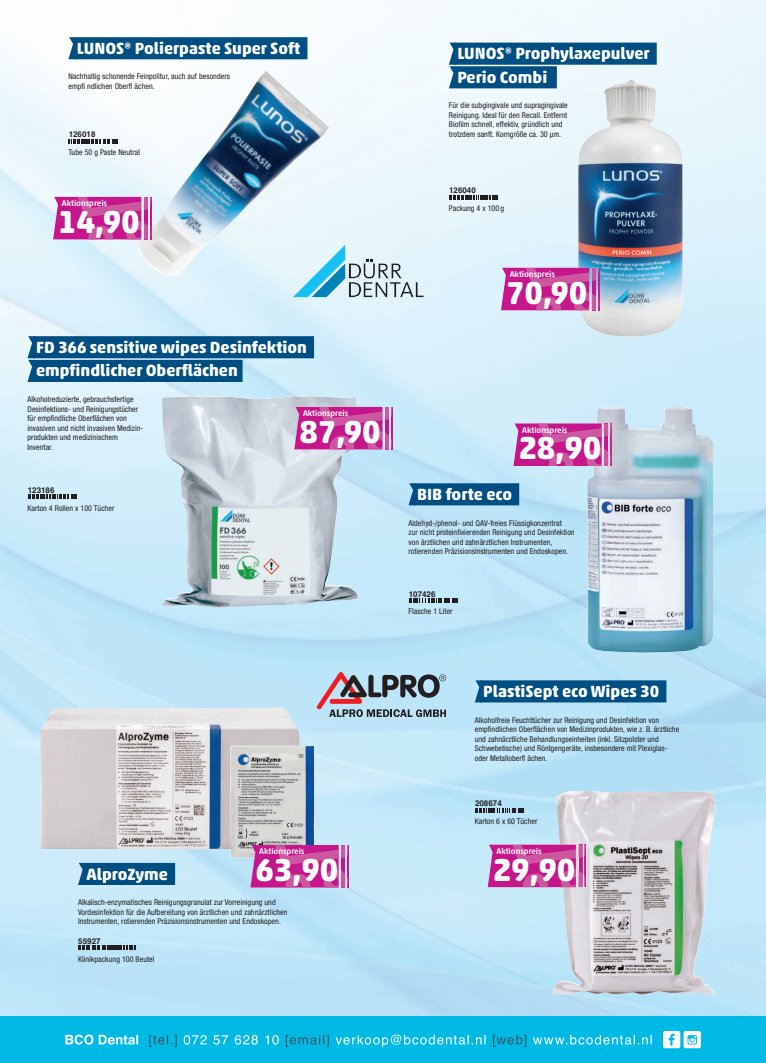
<style>
.page{position:relative;width:766px;height:1063px;background:#fff}
.page>*{position:absolute;margin:0;border:0;box-sizing:border-box;transform-origin:0 0}
.t1{font:700 32.2px "Akko Rounded Pro";letter-spacing:-.01em;color:#fff}
.t2{font:700 16.5px/23.7px "Akko Rounded Pro";color:#fff}
.t3{font:500 8.3px "Akko Rounded Pro";letter-spacing:-.01em;color:#fff}
.t4{font:condensed 8px/9.5px "Helvetica Neue LT Pro";letter-spacing:.005em;color:#231f20}
.t5{font:700 8px "Helvetica";color:#231f20}
</style>
<div class="page">
<img style="left:0;top:57px;width:204px;height:147px">
<img style="left:204px;top:0;width:561px;height:133px">
<img style="left:276px;top:133px;width:320px;height:284px">
<img style="left:241px;top:276px;width:35px;height:120px">
<img style="left:668px;top:168px;width:97px;height:284px">
<img style="left:0;top:204px;width:168px;height:532px">
<img style="left:312px;top:417px;width:284px;height:391px">
<img style="left:596px;top:653px;width:107px;height:138px">
<img style="left:312px;top:808px;width:248px;height:208px">
<img style="left:62px;top:857px;width:214px;height:159px">
<svg style="left:293px;top:245px;width:130px;height:52px;background:#abd1df"></svg>
<div style="left:74px;top:37px;width:233px;height:22px;background:#004e82"></div>
<svg style="left:68px;top:37px;width:8px;height:22px"></svg>
<img style="left:137px;top:71px;width:192px;height:205px">
<img style="left:578px;top:80px;width:104px;height:257px">
<svg style="left:69px;top:139px;width:49px;height:4px"></svg>
<svg style="left:53px;top:197px;width:98px;height:43px;background:#c9399a"></svg>
<div style="left:454px;top:43px;width:202px;height:22px;background:#004e82"></div>
<svg style="left:449px;top:43px;width:107px;height:45px"></svg>
<svg style="left:449px;top:195px;width:49px;height:4px"></svg>
<svg style="left:501px;top:268px;width:98px;height:43px;background:#c73899"></svg>
<img style="left:162px;top:396px;width:196px;height:211px">
<div style="left:33px;top:336px;width:281px;height:22px;background:#004e82"></div>
<svg style="left:27px;top:336px;width:215px;height:46px"></svg>
<svg style="left:28px;top:495px;width:49px;height:4px"></svg>
<svg style="left:294px;top:407px;width:98px;height:43px;background:#c83899"></svg>
<svg style="left:316px;top:672px;width:130px;height:45px;background:#939daa"></svg>
<div style="left:414px;top:483px;width:105px;height:22px;background:#004e82"></div>
<svg style="left:408px;top:483px;width:7px;height:22px"></svg>
<img style="left:587px;top:407px;width:126px;height:246px">
<div style="left:480px;top:680px;width:186px;height:22px;background:#004e82"></div>
<svg style="left:474px;top:680px;width:8px;height:22px"></svg>
<img style="left:552px;top:791px;width:163px;height:204px">
<div style="left:84px;top:863px;width:91px;height:22px;background:#004e82"></div>
<svg style="left:78px;top:863px;width:6px;height:22px"></svg>
<img style="left:40px;top:708px;width:274px;height:149px">
<svg style="left:475px;top:808px;width:49px;height:4px"></svg>
<svg style="left:487px;top:845px;width:99px;height:43px;background:#c83a9a"></svg>
<svg style="left:78px;top:946px;width:57px;height:4px"></svg>
<svg style="left:250px;top:845px;width:99px;height:44px;background:#c73c9b"></svg>
<svg style="left:408px;top:598px;width:49px;height:5px"></svg>
<svg style="left:513px;top:423px;width:98px;height:44px;background:#c83c9b"></svg>
<div style="left:0;top:1016px;width:765px;height:47px;background:#00b9e5"></div>
<svg style="left:533px;top:1035px;width:118px;height:10px"></svg>
<svg style="left:493px;top:1035px;width:33px;height:12px"></svg>
<svg style="left:335px;top:1035px;width:150px;height:12px"></svg>
<svg style="left:286px;top:1035px;width:43px;height:12px"></svg>
<svg style="left:184px;top:1035px;width:95px;height:10px"></svg>
<svg style="left:149px;top:1035px;width:28px;height:12px"></svg>
<svg style="left:65px;top:1035px;width:73px;height:10px"></svg>
<svg style="left:663px;top:1031px;width:37px;height:17px"></svg>
<p class="t2" style="left:77px;top:36px;width:225px">LUNOS® Polierpaste Super Soft</p>
<p class="t4" style="left:68px;top:72px;width:163px">Nachhaltig schonende Feinpolitur, auch auf besonders empfi ndlichen Oberfl ächen.</p>
<p class="t5" style="left:69px;top:129px;width:28px">126018</p>
<p class="t4" style="left:68px;top:147px;width:73px">Tube 50 g Paste Neutral</p>
<p class="t3" style="left:62px;top:198px;width:47px">Aktionspreis</p>
<p class="t1" style="left:58px;top:202px;width:83px">14,90</p>
<p class="t2" style="left:36px;top:335px;width:272px">FD 366 sensitive wipes Desinfektion empfindlicher Oberflächen</p>
<p class="t4" style="left:27px;top:395px;width:117px">Alkoholreduzierte, gebrauchsfertige<br>Desinfektions- und Reinigungstücher für empfindliche Oberflächen von invasiven und nicht invasiven Medizin&shy;produkten und medizinischem<br>Inventar.</p>
<p class="t5" style="left:28px;top:485px;width:28px">123186</p>
<p class="t4" style="left:27px;top:503px;width:88px">Karton 4 Rollen x 100 Tücher</p>
<p class="t3" style="left:303px;top:408px;width:47px">Aktionspreis</p>
<p class="t1" style="left:299px;top:412px;width:83px">87,90</p>
<p class="t3" style="left:259px;top:847px;width:47px">Aktionspreis</p>
<p class="t1" style="left:255px;top:850px;width:84px">63,90</p>
<p class="t2" style="left:86px;top:862px;width:83px">AlproZyme</p>
<p class="t4" style="left:78px;top:897px;width:211px">Alkalisch-enzymatisches Reinigungsgranulat zur Vorreinigung und<br>Vordesinfektion für die Aufbereitung von ärztlichen und zahnärztlichen<br>Instrumenten, rotierenden Präzisionsinstrumenten und Endoskopen.</p>
<p class="t5" style="left:78px;top:936px;width:24px">55927</p>
<p class="t4" style="left:78px;top:954px;width:78px">Klinikpackung 100 Beutel</p>
<p class="t2" style="left:457px;top:42px;width:194px">LUNOS® Prophylaxepulver<br>Perio Combi</p>
<p class="t4" style="left:449px;top:101px;width:120px">Für die subgingivale und supragingivale Reinigung. Ideal für den Recall. Entfernt Biofilm schnell, effektiv, gründlich und trotzdem sanft. Korngröße ca. 30 μm.</p>
<p class="t5" style="left:449px;top:185px;width:28px">126040</p>
<p class="t4" style="left:449px;top:203px;width:57px">Packung 4 x 100 g</p>
<p class="t3" style="left:509px;top:269px;width:47px">Aktionspreis</p>
<p class="t1" style="left:506px;top:273px;width:83px">70,90</p>
<p class="t3" style="left:522px;top:425px;width:47px">Aktionspreis</p>
<p class="t1" style="left:518px;top:428px;width:84px">28,90</p>
<p class="t2" style="left:417px;top:482px;width:96px">BIB forte eco</p>
<p class="t4" style="left:408px;top:518px;width:167px">Aldehyd-/phenol- und QAV-freies Flüssigkonzentrat<br>zur nicht proteinfixierenden Reinigung und Desinfektion von ärztlichen und zahnärztlichen Instrumenten, rotierenden Präzisionsinstrumenten und Endoskopen.</p>
<p class="t5" style="left:408px;top:589px;width:28px">107426</p>
<p class="t4" style="left:408px;top:607px;width:46px">Flasche 1 Liter</p>
<p class="t2" style="left:483px;top:679px;width:177px">PlastiSept eco Wipes 30</p>
<p class="t4" style="left:474px;top:715px;width:206px">Alkoholfreie Feuchttücher zur Reinigung und Desinfektion von empfindlichen Oberflächen von Medizinprodukten, wie z. B. ärztliche und zahnärztliche Behandlungseinheiten (inkl. Sitzpolster und Schwebetische) und Röntgengeräte, insbesondere mit Plexiglas&shy;oder Metalloberfl ächen.</p>
<p class="t5" style="left:475px;top:798px;width:28px">208674</p>
<p class="t4" style="left:474px;top:816px;width:64px">Karton 6 x 60 Tücher</p>
<p class="t1" style="left:492px;top:850px;width:84px">29,90</p>
<p class="t3" style="left:496px;top:846px;width:47px">Aktionspreis</p>
</div>
